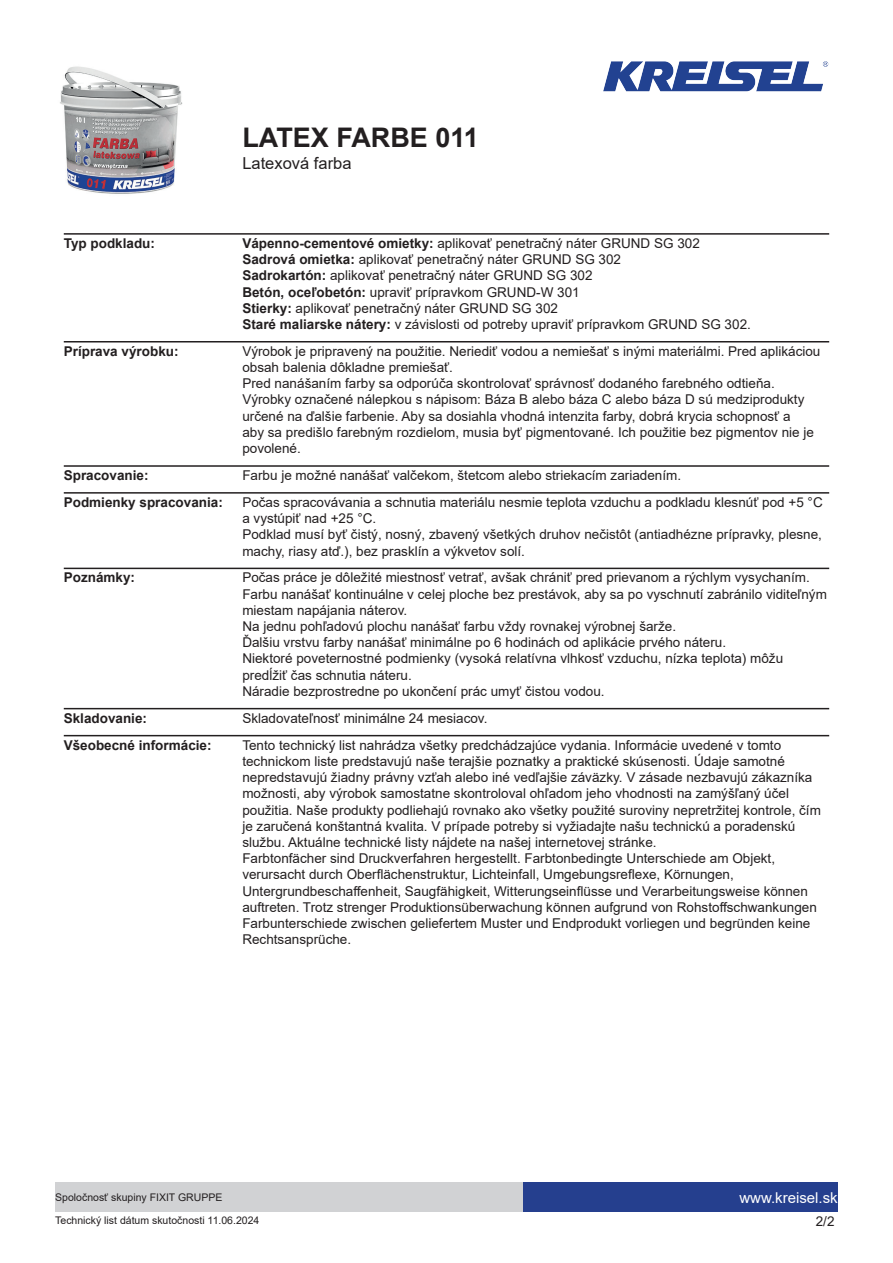
<style>
.page{position:relative;width:893px;height:1263px;background:#fff}
.page>*{position:absolute;margin:0;border:0;box-sizing:border-box;transform-origin:0 0}
.t1{font:700 27px "Arial";color:#231f20}
.t2{font:16.5px "Arial";color:#231f20}
.t3{font:15px "Arial";color:#fff}
.t4{font:13.5px/16.2px "Arial";color:#231f20}
.t5{font:700 13.5px "Arial";color:#231f20}
.t6{font:10.5px "Arial";color:#231f20}
.s1{font-weight:700}
</style>
<div class="page">
<img style="left:60px;top:66px;width:123px;height:128px">
<img style="left:603px;top:61px;width:226px;height:31px">
<div style="left:523px;top:1182px;width:315px;height:30px;background:#253f8e"></div>
<div style="left:55px;top:1182px;width:468px;height:30px;background:#d1d2d4"></div>
<hr style="left:64px;top:233px;width:765px;height:2px;background:#231f20">
<hr style="left:64px;top:341px;width:765px;height:1px;background:#231f20">
<hr style="left:64px;top:465px;width:765px;height:2px;background:#231f20">
<hr style="left:64px;top:492px;width:765px;height:2px;background:#231f20">
<hr style="left:64px;top:568px;width:765px;height:1px;background:#231f20">
<hr style="left:64px;top:708px;width:765px;height:1px;background:#231f20">
<hr style="left:64px;top:735px;width:765px;height:1px;background:#231f20">
<h1 class="t1" style="left:242px;top:119px;width:238px">LATEX FARBE 011</h1>
<p class="t2" style="left:242px;top:152px;width:111px">Latexová farba</p>
<p class="t5" style="left:64px;top:234px;width:93px">Typ podkladu:</p>
<p class="t4" style="left:242px;top:235px;width:510px"><span class="s1">Vápenno-cementové omietky:</span> aplikovať penetračný náter GRUND SG 302<br><span class="s1">Sadrová omietka:</span> aplikovať penetračný náter GRUND SG 302<br><span class="s1">Sadrokartón:</span> aplikovať penetračný náter GRUND SG 302<br><span class="s1">Betón, oceľobetón:</span> upraviť prípravkom GRUND-W 301<br><span class="s1">Stierky:</span> aplikovať penetračný náter GRUND SG 302<br><span class="s1">Staré maliarske nátery:</span> v závislosti od potreby upraviť prípravkom GRUND SG 302.</p>
<p class="t5" style="left:64px;top:342px;width:116px">Príprava výrobku:</p>
<p class="t4" style="left:242px;top:343px;width:580px">Výrobok je pripravený na použitie. Neriediť vodou a nemiešať s inými materiálmi. Pred aplikáciou obsah balenia dôkladne premiešať.<br>Pred nanášaním farby sa odporúča skontrolovať správnosť dodaného farebného odtieňa.<br>Výrobky označené nálepkou s nápisom: Báza B alebo báza C alebo báza D sú medziprodukty určené na ďalšie farbenie. Aby sa dosiahla vhodná intenzita farby, dobrá krycia schopnosť a<br>aby sa predišlo farebným rozdielom, musia byť pigmentované. Ich použitie bez pigmentov nie je povolené.</p>
<p class="t5" style="left:64px;top:466px;width:86px">Spracovanie:</p>
<p class="t4" style="left:242px;top:467px;width:440px">Farbu je možné nanášať valčekom, štetcom alebo striekacím zariadením.</p>
<p class="t5" style="left:64px;top:493px;width:161px">Podmienky spracovania:</p>
<p class="t4" style="left:242px;top:494px;width:582px">Počas spracovávania a schnutia materiálu nesmie teplota vzduchu a podkladu klesnúť pod +5 °C a vystúpiť nad +25 °C.<br>Podklad musí byť čistý, nosný, zbavený všetkých druhov nečistôt (antiadhézne prípravky, plesne, machy, riasy atď.), bez prasklín a výkvetov solí.</p>
<p class="t5" style="left:64px;top:568px;width:73px">Poznámky:</p>
<p class="t4" style="left:242px;top:569px;width:586px">Počas práce je dôležité miestnosť vetrať, avšak chrániť pred prievanom a rýchlym vysychaním.<br>Farbu nanášať kontinuálne v celej ploche bez prestávok, aby sa po vyschnutí zabránilo viditeľným miestam napájania náterov.<br>Na jednu pohľadovú plochu nanášať farbu vždy rovnakej výrobnej šarže.<br>Ďalšiu vrstvu farby nanášať minimálne po 6 hodinách od aplikácie prvého náteru.<br>Niektoré poveternostné podmienky (vysoká relatívna vlhkosť vzduchu, nízka teplota) môžu predĺžiť čas schnutia náteru.<br>Náradie bezprostredne po ukončení prác umyť čistou vodou.</p>
<p class="t5" style="left:64px;top:708px;width:85px">Skladovanie:</p>
<p class="t4" style="left:242px;top:710px;width:247px">Skladovateľnosť minimálne 24 mesiacov.</p>
<p class="t5" style="left:64px;top:735px;width:149px">Všeobecné informácie:</p>
<p class="t4" style="left:242px;top:737px;width:580px">Tento technický list nahrádza všetky predchádzajúce vydania. Informácie uvedené v tomto technickom liste predstavujú naše terajšie poznatky a praktické skúsenosti. Údaje samotné nepredstavujú žiadny právny vzťah alebo iné vedľajšie záväzky. V zásade nezbavujú zákazníka možnosti, aby výrobok samostatne skontroloval ohľadom jeho vhodnosti na zamýšľaný účel použitia. Naše produkty podliehajú rovnako ako všetky použité suroviny nepretržitej kontrole, čím je zaručená konštantná kvalita. V prípade potreby si vyžiadajte našu technickú a poradenskú službu. Aktuálne technické listy nájdete na našej internetovej stránke.<br>Farbtonfächer sind Druckverfahren hergestellt. Farbtonbedingte Unterschiede am Objekt, verursacht durch Oberflächenstruktur, Lichteinfall, Umgebungsreflexe, Körnungen, Untergrundbeschaffenheit, Saugfähigkeit, Witterungseinflüsse und Verarbeitungsweise können auftreten. Trotz strenger Produktionsüberwachung können aufgrund von Rohstoffschwankungen Farbunterschiede zwischen geliefertem Muster und Endprodukt vorliegen und begründen keine Rechtsansprüche.</p>
<p class="t6" style="left:55px;top:1190px;width:169px">Spoločnosť skupiny FIXIT GRUPPE</p>
<p class="t3" style="left:739px;top:1187px;width:100px">www.kreisel.sk</p>
<p class="t6" style="left:55px;top:1213px;width:206px">Technický list dátum skutočnosti 11.06.2024</p>
<p class="t4" style="left:816px;top:1213px;width:20px">2/2</p>
</div>
